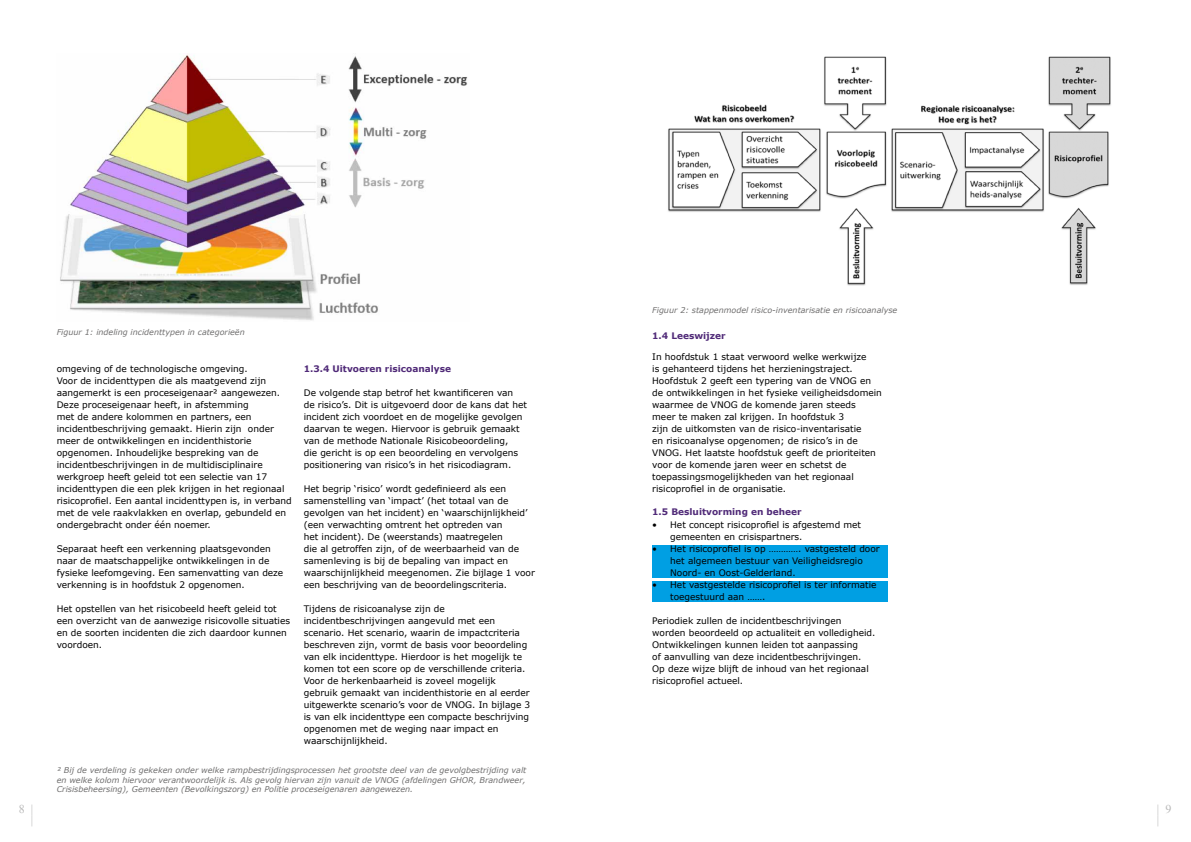
<style>
.page{position:relative;width:1191px;height:842px;background:#fff}
.page>*{position:absolute;margin:0;border:0;box-sizing:border-box;transform-origin:0 0}
.t1{font:12px/11px "Times New Roman";color:#bababa;text-align:right}
.t2{font:9px/12px "Verdana";color:#000}
.t3{font:700 9px "Verdana";color:#502a78}
.t4{font:italic 8px/9.6px "Verdana";color:#706f6f;text-align:justify}
</style>
<div class="page">
<img style="left:60px;top:54px;width:408px;height:267px">
<img style="left:668px;top:56px;width:443px;height:230px">
<div style="left:652px;top:545px;width:235px;height:33px;background:#009fe3"></div>
<div style="left:652px;top:581px;width:235px;height:21px;background:#009fe3"></div>
<p class="t4" style="left:57px;top:327px;width:190px">Figuur 1: indeling incidenttypen in categorieën</p>
<p class="t2" style="left:57px;top:363px;width:236px">omgeving of de technologische omgeving.<br>Voor de incidenttypen die als maatgevend zijn aangemerkt is een proceseigenaar² aangewezen.<br>Deze proceseigenaar heeft, in afstemming<br>met de andere kolommen en partners, een incidentbeschrijving gemaakt. Hierin zijn onder meer de ontwikkelingen en incidenthistorie opgenomen. Inhoudelijke bespreking van de incidentbeschrijvingen in de multidisciplinaire werkgroep heeft geleid tot een selectie van 17 incidenttypen die een plek krijgen in het regionaal risicoprofiel. Een aantal incidenttypen is, in verband met de vele raakvlakken en overlap, gebundeld en ondergebracht onder één noemer.</p>
<p class="t2" style="left:57px;top:543px;width:228px">Separaat heeft een verkenning plaatsgevonden naar de maatschappelijke ontwikkelingen in de fysieke leefomgeving. Een samenvatting van deze verkenning is in hoofdstuk 2 opgenomen.</p>
<p class="t2" style="left:57px;top:603px;width:235px">Het opstellen van het risicobeeld heeft geleid tot een overzicht van de aanwezige risicovolle situaties en de soorten incidenten die zich daardoor kunnen voordoen.</p>
<p class="t3" style="left:304px;top:363px;width:149px">1.3.4 Uitvoeren risicoanalyse</p>
<p class="t2" style="left:304px;top:387px;width:225px">De volgende stap betrof het kwantificeren van<br>de risico’s. Dit is uitgevoerd door de kans dat het incident zich voordoet en de mogelijke gevolgen daarvan te wegen. Hiervoor is gebruik gemaakt van de methode Nationale Risicobeoordeling,<br>die gericht is op een beoordeling en vervolgens positionering van risico’s in het risicodiagram.</p>
<p class="t2" style="left:304px;top:483px;width:233px">Het begrip ‘risico’ wordt gedefinieerd als een samenstelling van ‘impact’ (het totaal van de gevolgen van het incident) en ‘waarschijnlijkheid’ (een verwachting omtrent het optreden van<br>het incident). De (weerstands) maatregelen<br>die al getroffen zijn, of de weerbaarheid van de samenleving is bij de bepaling van impact en waarschijnlijkheid meegenomen. Zie bijlage 1 voor een beschrijving van de beoordelingscriteria.</p>
<p class="t2" style="left:304px;top:603px;width:228px">Tijdens de risicoanalyse zijn de incidentbeschrijvingen aangevuld met een scenario. Het scenario, waarin de impactcriteria beschreven zijn, vormt de basis voor beoordeling van elk incidenttype. Hierdoor is het mogelijk te komen tot een score op de verschillende criteria.<br>Voor de herkenbaarheid is zoveel mogelijk gebruik gemaakt van incidenthistorie en al eerder uitgewerkte scenario’s voor de VNOG. In bijlage 3 is van elk incidenttype een compacte beschrijving opgenomen met de weging naar impact en waarschijnlijkheid.</p>
<p class="t4" style="left:57px;top:765px;width:471px">² Bij de verdeling is gekeken onder welke rampbestrijdingsprocessen het grootste deel van de gevolgbestrijding valt en welke kolom hiervoor verantwoordelijk is. Als gevolg hiervan zijn vanuit de VNOG (afdelingen GHOR, Brandweer, Crisisbeheersing), Gemeenten (Bevolkingszorg) en Politie proceseigenaren aangewezen.</p>
<p class="t4" style="left:652px;top:305px;width:247px">Figuur 2: stappenmodel risico-inventarisatie en risicoanalyse</p>
<p class="t3" style="left:652px;top:330px;width:75px">1.4 Leeswijzer</p>
<p class="t2" style="left:652px;top:351px;width:231px">In hoofdstuk 1 staat verwoord welke werkwijze<br>is gehanteerd tijdens het herzieningstraject.<br>Hoofdstuk 2 geeft een typering van de VNOG en de ontwikkelingen in het fysieke veiligheidsdomein waarmee de VNOG de komende jaren steeds<br>meer te maken zal krijgen. In hoofdstuk 3<br>zijn de uitkomsten van de risico-inventarisatie<br>en risicoanalyse opgenomen; de risico’s in de VNOG. Het laatste hoofdstuk geeft de prioriteiten voor de komende jaren weer en schetst de toepassingsmogelijkheden van het regionaal risicoprofiel in de organisatie.</p>
<p class="t3" style="left:652px;top:506px;width:151px">1.5 Besluitvorming en beheer</p>
<p class="t2" style="left:670px;top:519px;width:192px;text-indent:-18px">• Het concept risicoprofiel is afgestemd met gemeenten en crisispartners.</p>
<p class="t2" style="left:670px;top:543px;width:211px;text-indent:-18px">• Het risicoprofiel is op …………. vastgesteld door het algemeen bestuur van Veiligheidsregio<br>Noord- en Oost-Gelderland.</p>
<p class="t2" style="left:670px;top:579px;width:208px;text-indent:-18px">• Het vastgestelde risicoprofiel is ter informatie toegestuurd aan …….</p>
<p class="t2" style="left:652px;top:615px;width:225px">Periodiek zullen de incidentbeschrijvingen worden beoordeeld op actualiteit en volledigheid.<br>Ontwikkelingen kunnen leiden tot aanpassing<br>of aanvulling van deze incidentbeschrijvingen.<br>Op deze wijze blijft de inhoud van het regionaal risicoprofiel actueel.</p>
<h1 class="t1" style="left:19px;top:803px;width:16px">8 | |</h1>
<h1 class="t1" style="left:1157px;top:803px;width:16px;text-align:left">| 9 |</h1>
</div>
